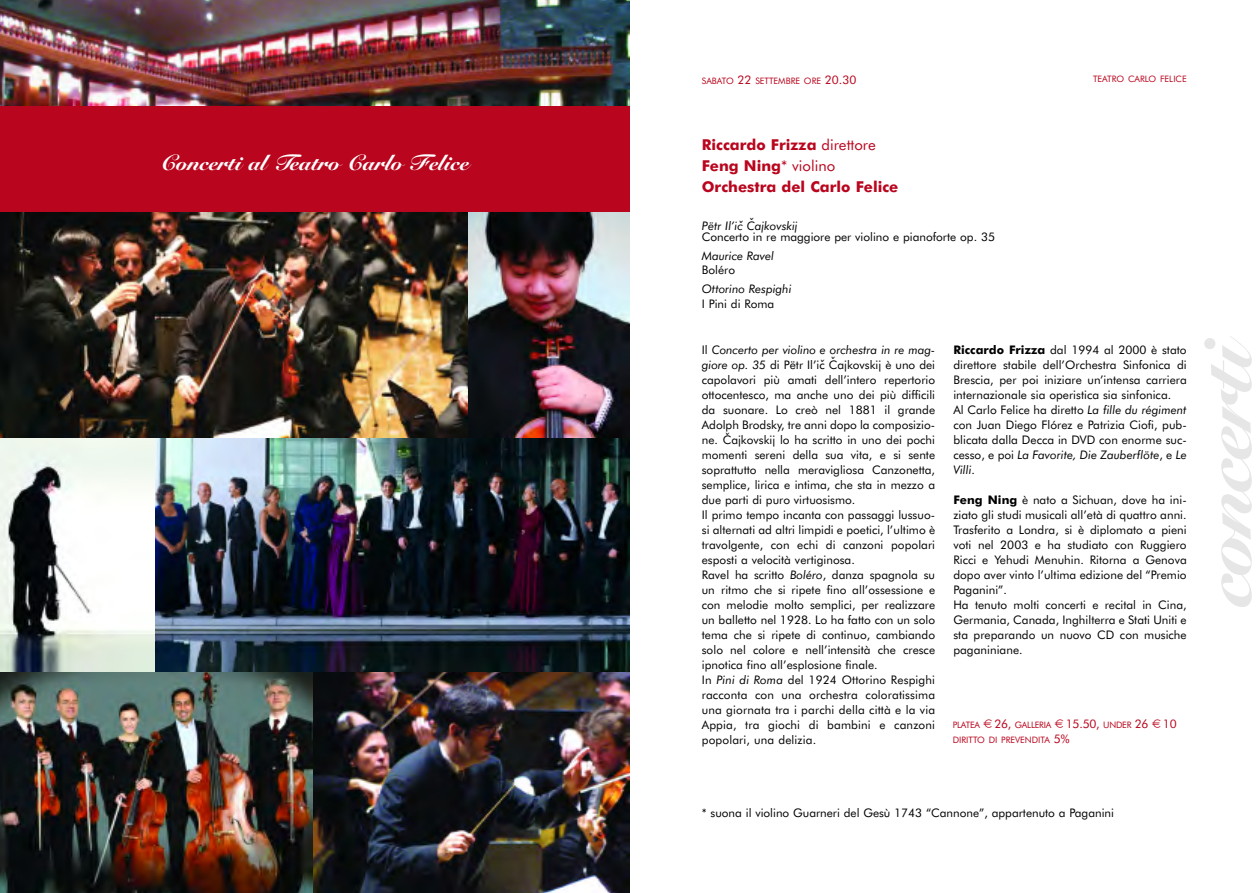
<style>
.page{position:relative;width:1259px;height:893px;background:#fff}
.page>*{position:absolute;margin:0;border:0;box-sizing:border-box;transform-origin:0 0}
.t1{font:900 79.5px "Snell Roundhand";color:#e6e6e6}
.t2{font:900 21.75px "Snell Roundhand";color:#fff}
.t3{font:700 15px/21px "Futura BT";color:#b9051d}
.t4{font:italic 12px "Futura BT";color:#000}
.t5{font:11.85px/15px "Futura BT";letter-spacing:.005em;color:#000}
.t6{font:italic 11.85px "Futura BT";color:#000}
.t7{font:8.85px/15px "Futura BT";letter-spacing:-.025em;color:#b9051d}
.t8{font:8.85px "Futura BT";color:#b9051d}
.s1{font-size:11.85px}
.s2{font-weight:400}
.s3{font-style:italic}
.s4{font-weight:700}
.s5{font-family:"Euro Collection";font-size:11.85px}
</style>
<div class="page">
<img style="left:0;top:0;width:629px;height:107px">
<div style="left:0;top:107px;width:629px;height:106px;background:#b9051d"></div>
<img style="left:468px;top:212px;width:161px;height:226px">
<img style="left:0;top:212px;width:468px;height:226px">
<img style="left:155px;top:438px;width:474px;height:234px">
<svg style="left:0;top:438px;width:155px;height:234px"></svg>
<img style="left:312px;top:672px;width:317px;height:221px">
<img style="left:0;top:672px;width:312px;height:221px">
<h2 class="t2" style="left:161px;top:150px;width:310px">Concerti al Teatro Carlo Felice</h2>
<p class="t8" style="left:702px;top:77px;width:156px">SABATO <span class="s1">22</span> SETTEMBRE ORE <span class="s1">20.30</span></p>
<p class="t8" style="left:1093px;top:75px;width:95px">TEATRO CARLO FELICE</p>
<p class="t3" style="left:702px;top:135px;width:198px">Riccardo Frizza <span class="s2">direttore<br></span>Feng Ning<span class="s2">* violino<br></span>Orchestra del Carlo Felice</p>
<p class="t6" style="left:748px;top:217px;width:7px">ˇ</p>
<p class="t6" style="left:702px;top:221px;width:98px">Pëtr Il’ic Cajkovskij</p>
<p class="t5" style="left:702px;top:230px;width:295px">Concerto in re maggiore per violino e pianoforte op. 35</p>
<p class="t6" style="left:702px;top:251px;width:74px">Maurice Ravel</p>
<p class="t5" style="left:702px;top:264px;width:35px">Boléro</p>
<p class="t6" style="left:702px;top:284px;width:91px">Ottorino Respighi</p>
<p class="t5" style="left:702px;top:297px;width:74px">I Pini di Roma</p>
<p class="t4" style="left:738px;top:220px;width:7px">ˇ</p>
<p class="t5" style="left:702px;top:343px;width:235px">Il <span class="s3">Concerto per violino e orchestra in re mag&shy;giore op. 35</span> di Pëtr Il’ic Cajkovskij è uno dei capolavori più amati dell’intero repertorio ottocentesco, ma anche uno dei più difficili da suonare. Lo creò nel 1881 il grande Adolph Brodsky, tre anni dopo la composizio&shy;ne. Cajkovskij lo ha scritto in uno dei pochi momenti sereni della sua vita, e si sente soprattutto nella meravigliosa Canzonetta, semplice, lirica e intima, che sta in mezzo a due parti di puro virtuosismo.<br>Il primo tempo incanta con passaggi lussuo&shy;si alternati ad altri limpidi e poetici, l’ultimo è travolgente, con echi di canzoni popolari esposti a velocità vertiginosa.<br>Ravel ha scritto <span class="s3">Boléro</span>, danza spagnola su un ritmo che si ripete fino all’ossessione e con melodie molto semplici, per realizzare un balletto nel 1928. Lo ha fatto con un solo tema che si ripete di continuo, cambiando solo nel colore e nell’intensità che cresce ipnotica fino all’esplosione finale.<br>In <span class="s3">Pini di Roma</span> del 1924 Ottorino Respighi racconta con una orchestra coloratissima una giornata tra i parchi della città e la via Appia, tra giochi di bambini e canzoni popolari, una delizia.</p>
<p class="t5" style="left:953px;top:343px;width:235px"><span class="s4">Riccardo Frizza</span> dal 1994 al 2000 è stato direttore stabile dell’Orchestra Sinfonica di Brescia, per poi iniziare un’intensa carriera internazionale sia operistica sia sinfonica.<br>Al Carlo Felice ha diretto <span class="s3">La fille du régiment </span>con Juan Diego Flórez e Patrizia Ciofi, pub&shy;blicata dalla Decca in DVD con enorme suc&shy;cesso, e poi <span class="s3">La Favorite, Die Zauberflöte</span>, e <span class="s3">Le Villi</span>.</p>
<p class="t4" style="left:819px;top:357px;width:18px">ˇ ˇ</p>
<p class="t4" style="left:724px;top:431px;width:7px">ˇ</p>
<p class="t5" style="left:953px;top:493px;width:235px"><span class="s4">Feng Ning</span> è nato a Sichuan, dove ha ini&shy;ziato gli studi musicali all’età di quattro anni.<br>Trasferito a Londra, si è diplomato a pieni voti nel 2003 e ha studiato con Ruggiero Ricci e Yehudi Menuhin. Ritorna a Genova dopo aver vinto l’ultima edizione del “Premio Paganini”.<br>Ha tenuto molti concerti e recital in Cina, Germania, Canada, Inghilterra e Stati Uniti e sta preparando un nuovo CD con musiche paganiniane.</p>
<p class="t7" style="left:952px;top:718px;width:225px">PLATEA <span class="s5">E</span> <span class="s1">26,</span> GALLERIA <span class="s5">E</span> <span class="s1">15.50,</span> UNDER <span class="s1">26</span> <span class="s5">E</span> <span class="s1">10<br></span>DIRITTO DI PREVENDITA <span class="s1">5%</span></p>
<h1 class="t1" style="left:1176px;top:608px;width:274px;rotate:-90deg">concerti</h1>
<p class="t5" style="left:702px;top:806px;width:414px">* suona il violino Guarneri del Gesù 1743 “Cannone”, appartenuto a Paganini</p>
</div>
